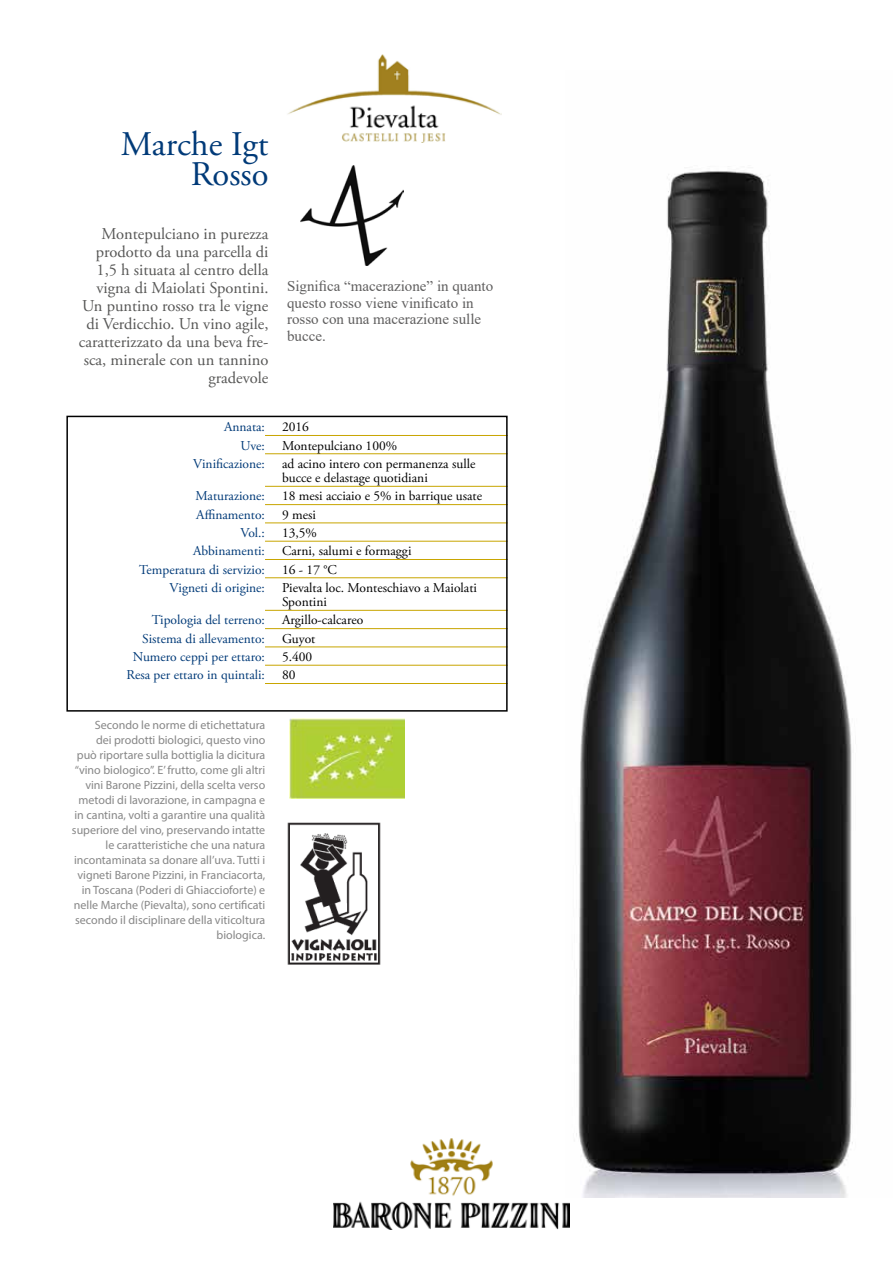
<style>
.page{position:relative;width:893px;height:1263px;background:#fff}
.page>*{position:absolute;margin:0;border:0;box-sizing:border-box;transform-origin:0 0}
.t1{font:34.5px/30px "Adobe Garamond Pro";color:#003a78;text-align:right}
.t2{font:16.5px/18px "Adobe Garamond Pro";color:#575756;text-align:right}
.t3{font:15px/16.5px "Times New Roman";color:#5f5e5e}
.t4{font:13.5px/14.2px "Adobe Garamond Pro";color:#000}
.t5{font:13.5px "Adobe Garamond Pro";color:#003a78}
.t6{font:12px/15px "Myriad Pro";color:#878787;text-align:right}
</style>
<div class="page">
<hr style="left:265px;top:665px;width:243px;height:1px;background:#c8a500">
<hr style="left:265px;top:683px;width:243px;height:1px;background:#c8a500">
<hr style="left:265px;top:435px;width:243px;height:1px;background:#c8a500">
<hr style="left:265px;top:453px;width:243px;height:1px;background:#c8a500">
<hr style="left:265px;top:486px;width:243px;height:1px;background:#c8a500">
<hr style="left:265px;top:504px;width:243px;height:1px;background:#c8a500">
<hr style="left:265px;top:523px;width:243px;height:1px;background:#c8a500">
<hr style="left:265px;top:541px;width:243px;height:1px;background:#c8a500">
<hr style="left:265px;top:559px;width:243px;height:1px;background:#c8a500">
<hr style="left:265px;top:577px;width:243px;height:1px;background:#c8a500">
<hr style="left:265px;top:610px;width:243px;height:1px;background:#c8a500">
<hr style="left:265px;top:628px;width:243px;height:1px;background:#c8a500">
<hr style="left:265px;top:647px;width:243px;height:1px;background:#c8a500">
<div style="left:66px;top:416px;width:442px;height:296px;border:2px solid #000"></div>
<img style="left:288px;top:54px;width:213px;height:89px">
<img style="left:289px;top:719px;width:116px;height:80px">
<img style="left:334px;top:1138px;width:235px;height:92px">
<img style="left:287px;top:822px;width:94px;height:143px">
<img style="left:301px;top:166px;width:102px;height:100px">
<img style="left:566px;top:171px;width:287px;height:1026px">
<h1 class="t1" style="left:121px;top:131px;width:149px">Marche Igt<br>Rosso</h1>
<p class="t2" style="left:79px;top:226px;width:191px">Montepulciano in purezza prodotto da una parcella di<br>1,5 h situata al centro della vigna di Maiolati Spontini.<br>Un puntino rosso tra le vigne di Verdicchio. Un vino agile, caratterizzato da una beva fre&shy;sca, minerale con un tannino gradevole</p>
<p class="t3" style="left:287px;top:277px;width:208px">Significa “macerazione” in quanto questo rosso viene vinificato in rosso con una macerazione sulle bucce.</p>
<p class="t5" style="left:224px;top:419px;width:43px">Annata:</p>
<p class="t4" style="left:282px;top:420px;width:28px">2016</p>
<p class="t5" style="left:241px;top:437px;width:26px">Uve:</p>
<p class="t4" style="left:282px;top:439px;width:117px">Montepulciano 100%</p>
<p class="t5" style="left:193px;top:455px;width:73px">Vinificazione:</p>
<p class="t4" style="left:282px;top:457px;width:195px">ad acino intero con permanenza sulle bucce e delastage quotidiani</p>
<p class="t5" style="left:195px;top:488px;width:71px">Maturazione:</p>
<p class="t4" style="left:282px;top:489px;width:202px">18 mesi acciaio e 5% in barrique usate</p>
<p class="t5" style="left:196px;top:506px;width:70px">Affinamento:</p>
<p class="t4" style="left:282px;top:508px;width:35px">9 mesi</p>
<p class="t5" style="left:241px;top:525px;width:26px">Vol.:</p>
<p class="t4" style="left:282px;top:526px;width:37px">13,5%</p>
<p class="t5" style="left:193px;top:543px;width:73px">Abbinamenti:</p>
<p class="t4" style="left:282px;top:544px;width:131px">Carni, salumi e formaggi</p>
<p class="t5" style="left:139px;top:561px;width:127px">Temperatura di servizio:</p>
<p class="t4" style="left:282px;top:563px;width:56px">16 - 17 °C</p>
<p class="t5" style="left:170px;top:579px;width:97px">Vigneti di origine:</p>
<p class="t4" style="left:282px;top:581px;width:196px">Pievalta loc. Monteschiavo a Maiolati<br>Spontini</p>
<p class="t5" style="left:152px;top:612px;width:115px">Tipologia del terreno:</p>
<p class="t4" style="left:282px;top:613px;width:83px">Argillo-calcareo</p>
<p class="t5" style="left:142px;top:630px;width:124px">Sistema di allevamento:</p>
<p class="t4" style="left:282px;top:632px;width:35px">Guyot</p>
<p class="t5" style="left:133px;top:649px;width:134px">Numero ceppi per ettaro:</p>
<p class="t4" style="left:282px;top:650px;width:32px">5.400</p>
<p class="t5" style="left:127px;top:667px;width:140px">Resa per ettaro in quintali:</p>
<p class="t4" style="left:282px;top:668px;width:15px">80</p>
<p class="t6" style="left:72px;top:717px;width:195px">Secondo le norme di etichettatura<br>dei prodotti biologici, questo vino<br>può riportare sulla bottiglia la dicitura “vino biologico”. E’ frutto, come gli altri vini Barone Pizzini, della scelta verso metodi di lavorazione, in campagna e in cantina, volti a garantire una qualità superiore del vino, preservando intatte le caratteristiche che una natura incontaminata sa donare all’uva. Tutti i vigneti Barone Pizzini, in Franciacorta, in Toscana (Poderi di Ghiaccioforte) e nelle Marche (Pievalta), sono certificati secondo il disciplinare della viticoltura biologica.</p>
</div>
